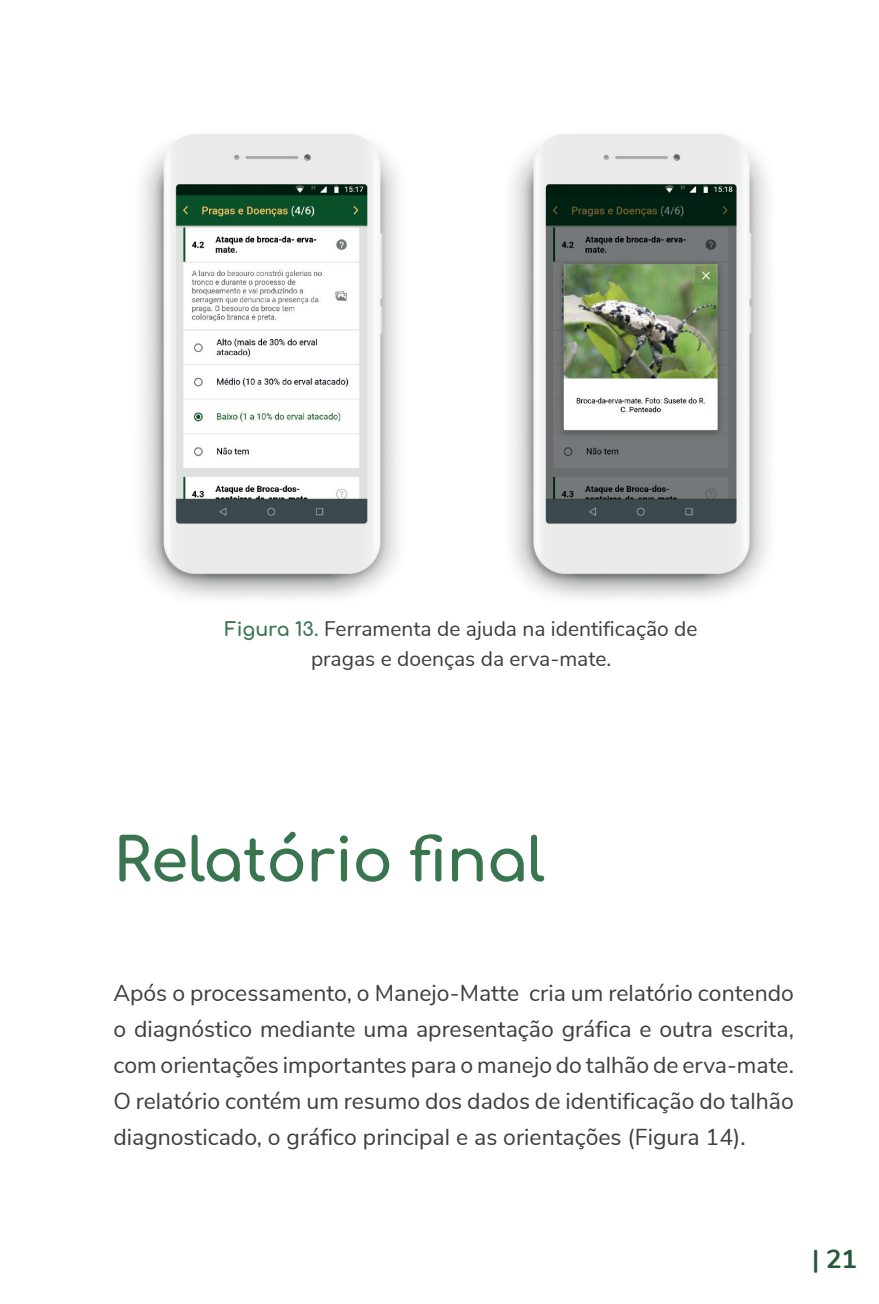
<style>
.page{position:relative;width:879px;height:1304px;background:#fff}
.page>*{position:absolute;margin:0;border:0;box-sizing:border-box;transform-origin:0 0}
.t1{font:700 60px "Comfortaa";letter-spacing:-.01em;color:#39754f}
.t2{font:700 26px "Nunito";color:#265838}
.t3{font:23px/36px "Nunito Sans";color:#3e3e3f;text-align:justify}
.t4{font:21px/30px "Nunito Sans";color:#3e3e3f;text-align:center}
.s1{font-family:"Comfortaa";font-weight:700;font-size:19px;color:#39754f}
</style>
<div class="page">
<img style="left:142px;top:134px;width:257px;height:465px">
<img style="left:512px;top:134px;width:257px;height:465px">
<p class="t4" style="left:225px;top:612px;width:474px"><span class="s1">Figura 13.</span> Ferramenta de ajuda na identificação de pragas e doenças da erva-mate.</p>
<h1 class="t1" style="left:113px;top:806px;width:433px">Relatório final</h1>
<p class="t3" style="left:113px;top:973px;width:682px">Após o processamento, o Manejo-Matte cria um relatório contendo o diagnóstico mediante uma apresentação gráfica e outra escrita, com orientações importantes para o manejo do talhão de erva-mate.<br>O relatório contém um resumo dos dados de identificação do talhão diagnosticado, o gráfico principal e as orientações (Figura 14).</p>
<p class="t2" style="left:812px;top:1240px;width:47px">| 21</p>
</div>
